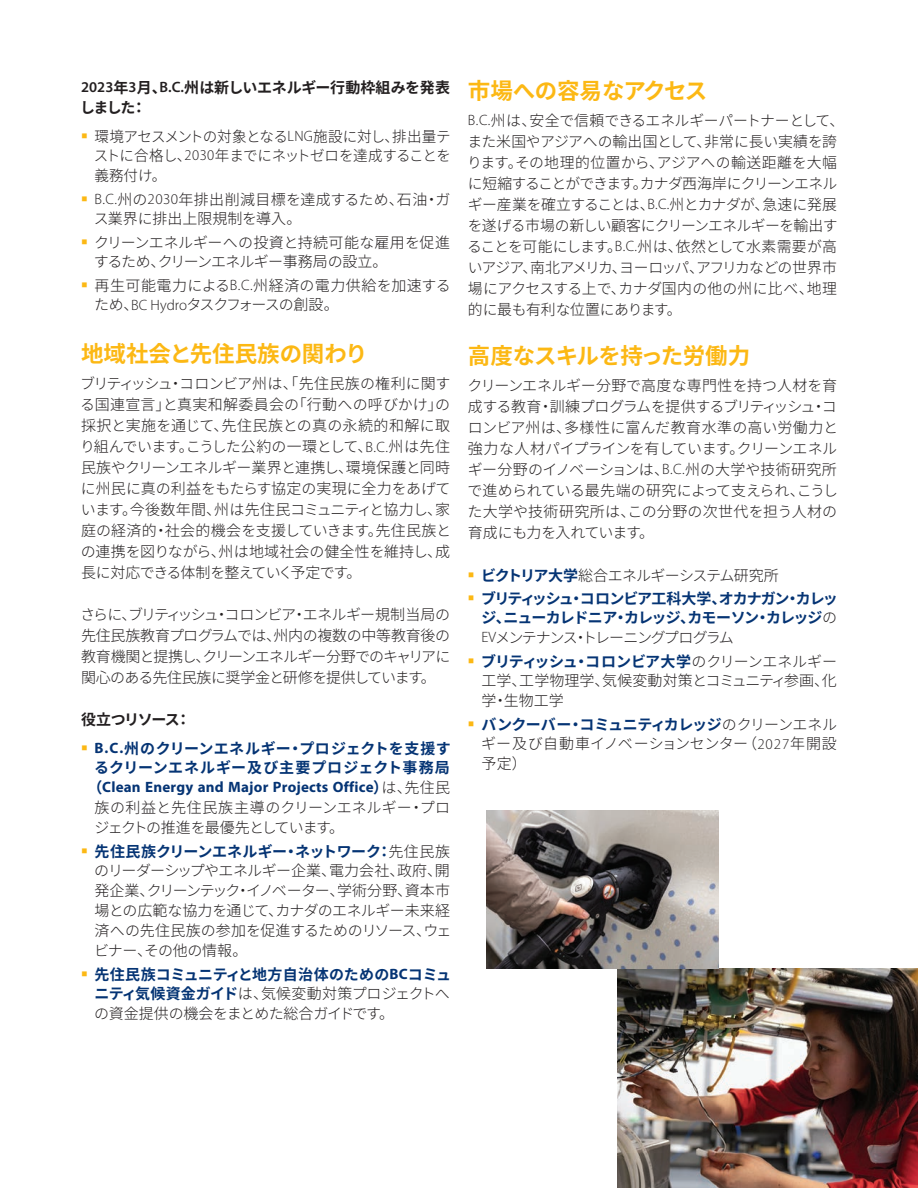
<style>
.page{position:relative;width:918px;height:1188px;background:#fff}
.page>*{position:absolute;margin:0;border:0;box-sizing:border-box;transform-origin:0 0}
.Titles{font:700 22.5px "Noto Sans CJ Kjp";letter-spacing:-.015em;color:#fcb814}
.Body_Copy{font:300 15px/21px "Noto Sans CJ Kjp";letter-spacing:-.025em;color:#231f20;text-align:justify}
.Bullet_Point_Text{font:300 15px/19.5px "Noto Sans CJ Kjp";letter-spacing:-.01em;color:#231f20;text-align:justify}
.Bullet_Point_Text-2{font:700 15px/19.6px "Noto Sans CJ Kjp";letter-spacing:-.025em;color:#053474;text-align:justify}
.Bullet_Point_Text-3{font:300 15px/19.2px "Noto Sans CJ Kjp";letter-spacing:.01em;color:#231f20}
.Bullet_Point_Text-4{font:700 15px "Myriad Pro";letter-spacing:.015em;color:#053474}
.Body_Copy-2{font:700 15px/20.2px "Noto Sans CJ Kjp";letter-spacing:-.02em;color:#231f20}
.Bullet_Point_Text-5{font:700 15px "Noto Sans CJ Kjp";letter-spacing:.015em;color:#053474}
.Bullet_Point_Text-6{font:300 15px "Noto Sans CJ Kjp";letter-spacing:.02em;color:#231f20}
.Bullet_Point_Text-7{font:700 15px "Noto Sans CJ Kjp";letter-spacing:.05em;color:#053474}
.Bullet_Point_Text-8{font:300 15px "Noto Sans CJ Kjp";letter-spacing:-.04em;color:#231f20}
.Bullet_Point_Text-9{font:300 15px "Noto Sans CJ Kjp";letter-spacing:-.065em;color:#231f20}
.Body_Copy-3{font:700 15px "Noto Sans CJ Kjp";letter-spacing:-.09em;color:#231f20}
.s1{font-family:"Myriad Pro";font-weight:600}
.s2{font-family:"Minion Pro";font-weight:700;font-size:16.5px;color:#fcb814}
.s3{font-family:"Myriad Pro"}
.s4{font-family:"Minion Pro";font-size:16.5px;color:#fcb814}
.s5{font-family:"Noto Sans CJ Kjp"}
.s6{font-family:"Noto Sans CJ Kjp";font-weight:300;color:#231f20}
.s7{font-weight:700;color:#053474}
.s8{font-family:"Myriad Pro";font-weight:700;color:#053474}
.s9{font-weight:300;color:#231f20}
.s10{font-family:"Myriad Pro";font-weight:300;color:#231f20}
</style>
<div class="page">
<img style="left:618px;top:969px;width:300px;height:219px">
<img style="left:486px;top:811px;width:232px;height:158px">
<p class="Body_Copy-2" style="left:80px;top:78px;width:371px"><span class="s1">2023</span>年<span class="s1">3</span>月、<span class="s1">B.C.</span>州は新しいエネルギー行動枠組みを発表しました：</p>
<p class="Bullet_Point_Text" style="left:94px;top:127px;width:359px;text-indent:-13px"><span class="s2">■</span> 環境アセスメントの対象となる<span class="s3">LNG</span>施設に対し、排出量テストに合格し、<span class="s3">2030</span>年までにネットゼロを達成することを義務付け。</p>
<p class="Bullet_Point_Text" style="left:94px;top:190px;width:358px;text-indent:-13px"><span class="s2">■</span> <span class="s3">B.C.</span>州の<span class="s3">2030</span>年排出削減目標を達成するため、石油・ガス業界に排出上限規制を導入。</p>
<p class="Bullet_Point_Text" style="left:94px;top:233px;width:358px;text-indent:-13px"><span class="s2">■</span> クリーンエネルギーへの投資と持続可能な雇用を促進するため、クリーンエネルギー事務局の設立。</p>
<p class="Bullet_Point_Text-3" style="left:94px;top:276px;width:358px;text-indent:-13px"><span class="s2">■</span> 再生可能電力による<span class="s3">B.C.</span>州経済の電力供給を加速するため、<span class="s3">BC Hydro</span>タスクフォースの創設。</p>
<p class="Titles" style="left:81px;top:341px;width:288px">地域社会と先住民族の関わり</p>
<p class="Body_Copy" style="left:80px;top:374px;width:373px">ブリティッシュ・コロンビア州は、「先住民族の権利に関する国連宣言」と真実和解委員会の「行動への呼びかけ」の採択と実施を通じて、先住民族との真の永続的和解に取り組んでいます。こうした公約の一環として、<span class="s3">B.C.</span>州は先住民族やクリーンエネルギー業界と連携し、環境保護と同時に州民に真の利益をもたらす協定の実現に全力をあげています。今後数年間、州は先住民コミュニティと協力し、家庭の経済的・社会的機会を支援していきます。先住民族との連携を図りながら、州は地域社会の健全性を維持し、成長に対応できる体制を整えていく予定です。</p>
<p class="Body_Copy" style="left:80px;top:605px;width:371px">さらに、ブリティッシュ・コロンビア・エネルギー規制当局の先住民族教育プログラムでは、州内の複数の中等教育後の教育機関と提携し、クリーンエネルギー分野でのキャリアに関心のある先住民族に奨学金と研修を提供しています。</p>
<p class="Body_Copy-3" style="left:81px;top:711px;width:111px">役立つリソース：</p>
<p class="Bullet_Point_Text-5" style="left:81px;top:740px;width:371px"><span class="s4">■</span> <span class="s3">B.C.</span>州のクリーンエネルギー・プロジェクトを支援す</p>
<p class="Bullet_Point_Text-7" style="left:94px;top:759px;width:357px">るクリーンエネルギー及び主要プロジェクト事務局</p>
<p class="Bullet_Point_Text-4" style="left:88px;top:779px;width:364px"><span class="s5">（</span>Clean Energy and Major Projects Office<span class="s5">）</span><span class="s6">は、先住民</span></p>
<p class="Bullet_Point_Text-6" style="left:94px;top:799px;width:357px">族の利益と先住民族主導のクリーンエネルギー・プロ</p>
<p class="Bullet_Point_Text-9" style="left:95px;top:819px;width:251px">ジェクトの推進を最優先としています。</p>
<p class="Bullet_Point_Text" style="left:94px;top:842px;width:359px;text-indent:-13px"><span class="s2">■</span> <span class="s7">先住民族クリーンエネルギー・ネットワーク：</span>先住民族のリーダーシップやエネルギー企業、電力会社、政府、開発企業、クリーンテック・イノベーター、学術分野、資本市場との広範な協力を通じて、カナダのエネルギー未来経済への先住民族の参加を促進するためのリソース、ウェビナー、その他の情報。</p>
<p class="Bullet_Point_Text" style="left:94px;top:965px;width:358px;text-indent:-13px"><span class="s2">■</span> <span class="s7">先住民族コミュニティと地方自治体のための</span><span class="s8">BC</span><span class="s7">コミュニティ気候資金ガイド</span>は、気候変動対策プロジェクトへの資金提供の機会をまとめた総合ガイドです。</p>
<p class="Titles" style="left:468px;top:78px;width:241px">市場への容易なアクセス</p>
<p class="Body_Copy" style="left:467px;top:110px;width:379px;text-align:left"><span class="s3">B.C.</span>州は、安全で信頼できるエネルギーパートナーとして、また米国やアジアへの輸出国として、非常に長い実績を誇ります。その地理的位置から、アジアへの輸送距離を大幅に短縮することができます。カナダ西海岸にクリーンエネルギー産業を確立することは、<span class="s3">B.C.</span>州とカナダが、急速に発展を遂げる市場の新しい顧客にクリーンエネルギーを輸出することを可能にします。<span class="s3">B.C.</span>州は、依然として水素需要が高いアジア、南北アメリカ、ヨーロッパ、アフリカなどの世界市場にアクセスする上で、カナダ国内の他の州に比べ、地理的に最も有利な位置にあります。</p>
<p class="Titles" style="left:468px;top:343px;width:284px">高度なスキルを持った労働力</p>
<p class="Body_Copy" style="left:467px;top:375px;width:372px">クリーンエネルギー分野で高度な専門性を持つ人材を育成する教育・訓練プログラムを提供するブリティッシュ・コロンビア州は、多様性に富んだ教育水準の高い労働力と強力な人材パイプラインを有しています。クリーンエネルギー分野のイノベーションは、<span class="s3">B.C.</span>州の大学や技術研究所で進められている最先端の研究によって支えられ、こうした大学や技術研究所は、この分野の次世代を担う人材の育成にも力を入れています。</p>
<p class="Bullet_Point_Text-8" style="left:468px;top:567px;width:312px"><span class="s2">■</span> <span class="s7">ビクトリア大学</span>総合エネルギーシステム研究所</p>
<p class="Bullet_Point_Text-2" style="left:481px;top:589px;width:358px;text-indent:-13px"><span class="s4">■</span> ブリティッシュ・コロンビア工科大学、オカナガン・カレッジ、ニューカレドニア・カレッジ、カモーソン・カレッジ<span class="s9">の</span><span class="s10">EV</span><span class="s9">メンテナンス・トレーニングプログラム</span></p>
<p class="Bullet_Point_Text" style="left:481px;top:652px;width:357px;text-indent:-14px"><span class="s2">■</span> <span class="s7">ブリティッシュ・コロンビア大学</span>のクリーンエネルギー工学、工学物理学、気候変動対策とコミュニティ参画、化学・生物工学</p>
<p class="Bullet_Point_Text" style="left:481px;top:715px;width:357px;text-indent:-13px"><span class="s2">■</span> <span class="s7">バンクーバー・コミュニティカレッジ</span>のクリーンエネルギー及び自動車イノベーションセンター（<span class="s3">2027</span>年開設予定）</p>
</div>
